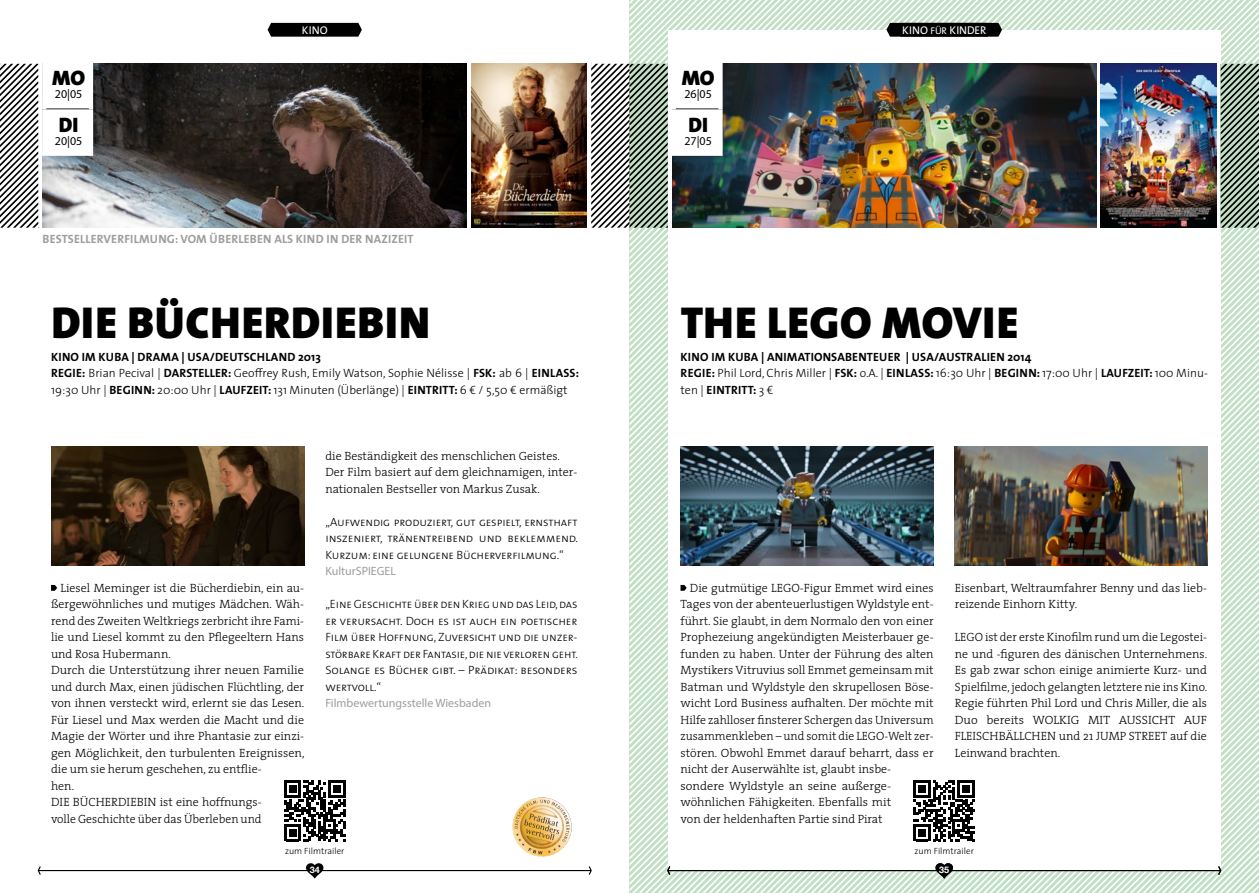
<style>
.page{position:relative;width:1259px;height:893px;background:#fff}
.page>*{position:absolute;margin:0;border:0;box-sizing:border-box;transform-origin:0 0}
.t1{font:900 45px "The Sans";letter-spacing:.015em;color:#000}
.t2{font:21px "The Sans Black Caps";color:#000}
.t3{font:300 12px/16.5px "The Serif";color:#000}
.t4{font:12px/16.5px "The Sans Light Caps";letter-spacing:-.01em;color:#000;text-align:justify}
.t5{font:300 12px/16.5px "The Sans";color:#000}
.t6{font:700 12px/16.5px "The Sans";letter-spacing:.015em;color:#000}
.t7{font:700 12px "The Sans";letter-spacing:.015em;color:#9d9d9c}
.t8{font:12px "Myriad Pro";color:#9d9d9c}
.t9{font:12px "Myriad Pro";color:#000}
.t10{font:11.25px "The Sans";color:#fff}
.t11{font:300 9px "The Sans";color:#000}
.t12{font:700 9px "Helvetica Neue";color:#fff}
.s1{font-size:9.75px}
.s2{font-weight:700}
.s3{font-weight:300}
</style>
<div class="page">
<img style="left:0;top:0;width:1259px;height:893px">
<h2 class="t2" style="left:52px;top:61px;width:34px">MO</h2>
<p class="t9" style="left:55px;top:87px;width:29px">20|05</p>
<h2 class="t2" style="left:59px;top:107px;width:21px">DI</h2>
<p class="t9" style="left:55px;top:133px;width:29px">20|05</p>
<p class="t10" style="left:302px;top:20px;width:27px">KINO</p>
<p class="t10" style="left:902px;top:20px;width:86px">KINO <span class="s1">FÜR</span> KINDER</p>
<h2 class="t2" style="left:682px;top:61px;width:34px">MO</h2>
<p class="t9" style="left:684px;top:87px;width:29px">26|05</p>
<h2 class="t2" style="left:688px;top:107px;width:21px">DI</h2>
<p class="t9" style="left:684px;top:133px;width:29px">27|05</p>
<p class="t7" style="left:43px;top:229px;width:372px">BESTSELLERVERFILMUNG: VOM ÜBERLEBEN ALS KIND IN DER NAZIZEIT</p>
<h1 class="t1" style="left:51px;top:285px;width:380px">DIE BÜCHERDIEBIN</h1>
<p class="t5" style="left:51px;top:348px;width:529px"><span class="s2">KINO IM KUBA | DRAMA | USA/DEUTSCHLAND 2013<br>REGIE:</span> Brian Pecival | <span class="s2">DARSTELLER:</span> Geoffrey Rush, Emily Watson, Sophie Nélisse | <span class="s2">FSK:</span> ab 6 | <span class="s2">EINLASS:<br></span>19:30 Uhr | <span class="s2">BEGINN:</span> 20:00 Uhr | <span class="s2">LAUFZEIT:</span> 131 Minuten (Überlänge) | <span class="s2">EINTRITT:</span> 6 € / 5,50 € ermäßigt</p>
<p class="t3" style="left:51px;top:580px;width:255px;text-indent:10px">Liesel Meminger ist die Bücherdiebin, ein au&shy;ßergewöhnliches und mutiges Mädchen. Wäh&shy;rend des Zweiten Weltkriegs zerbricht ihre Fami&shy;lie und Liesel kommt zu den Pflegeeltern Hans und Rosa Hubermann.<br>Durch die Unterstützung ihrer neuen Familie und durch Max, einen jüdischen Flüchtling, der von ihnen versteckt wird, erlernt sie das Lesen.<br>Für Liesel und Max werden die Macht und die Magie der Wörter und ihre Phantasie zur einzi&shy;gen Möglichkeit, den turbulenten Ereignissen, die um sie herum geschehen, zu entflie-<br>hen.<br>DIE BÜCHERDIEBIN ist eine hoffnungs-<br>volle Geschichte über das Überleben und</p>
<p class="t3" style="left:325px;top:448px;width:254px">die Beständigkeit des menschlichen Geistes.<br>Der Film basiert auf dem gleichnamigen, inter&shy;nationalen Bestseller von Markus Zusak.</p>
<p class="t4" style="left:325px;top:513px;width:254px">„Aufwendig produziert, gut gespielt, ernsthaft inszeniert, tränentreibend und beklemmend.<br>Kurzum: eine gelungene Bücherverfilmung.“</p>
<p class="t8" style="left:325px;top:564px;width:72px">KulturSPIEGEL</p>
<p class="t4" style="left:325px;top:596px;width:254px">„Eine Geschichte über den Krieg und das Leid, das er verursacht. Doch es ist auch ein poetischer Film über Hoffnung, Zuversicht und die unzer&shy;störbare Kraft der Fantasie, die nie verloren geht.<br>Solange es Bücher gibt. – Prädikat: besonders wertvoll.“</p>
<p class="t8" style="left:325px;top:696px;width:167px">Filmbewertungsstelle Wiesbaden</p>
<h1 class="t1" style="left:681px;top:285px;width:339px">THE LEGO MOVIE</h1>
<p class="t6" style="left:680px;top:348px;width:529px">KINO IM KUBA | ANIMATIONSABENTEUER | USA/AUSTRALIEN 2014<br>REGIE: <span class="s3">Phil Lord, Chris Miller |</span> FSK: <span class="s3">o.A. |</span> EINLASS: <span class="s3">16:30 Uhr |</span> BEGINN: <span class="s3">17:00 Uhr |</span> LAUFZEIT: <span class="s3">100 Minu&shy;ten |</span> EINTRITT: <span class="s3">3 €</span></p>
<p class="t3" style="left:680px;top:580px;width:254px;text-indent:9px">Die gutmütige LEGO-Figur Emmet wird eines Tages von der abenteuerlustigen Wyldstyle ent&shy;führt. Sie glaubt, in dem Normalo den von einer Prophezeiung angekündigten Meisterbauer ge&shy;funden zu haben. Unter der Führung des alten Mystikers Vitruvius soll Emmet gemeinsam mit Batman und Wyldstyle den skrupellosen Böse&shy;wicht Lord Business aufhalten. Der möchte mit Hilfe zahlloser finsterer Schergen das Universum zusammenkleben – und somit die LEGO-Welt zer&shy;stören. Obwohl Emmet darauf beharrt, dass er nicht der Auserwählte ist, glaubt insbe&shy;sondere Wyldstyle an seine außerge&shy;wöhnlichen Fähigkeiten. Ebenfalls mit<br>von der heldenhaften Partie sind Pirat</p>
<p class="t3" style="left:955px;top:580px;width:254px">Eisenbart, Weltraumfahrer Benny und das lieb&shy;reizende Einhorn Kitty.</p>
<p class="t3" style="left:955px;top:629px;width:254px;text-align:justify">LEGO ist der erste Kinofilm rund um die Legostei&shy;ne und -figuren des dänischen Unternehmens.<br>Es gab zwar schon einige animierte Kurz- und Spielfilme, jedoch gelangten letztere nie ins Kino.<br>Regie führten Phil Lord und Chris Miller, die als Duo bereits WOLKIG MIT AUSSICHT AUF FLEISCHBÄLLCHEN und 21 JUMP STREET auf die Leinwand brachten.</p>
<p class="t11" style="left:285px;top:843px;width:61px">zum Filmtrailer</p>
<p class="t11" style="left:914px;top:843px;width:61px">zum Filmtrailer</p>
<p class="t12" style="left:310px;top:863px;width:12px">34</p>
<p class="t12" style="left:939px;top:863px;width:12px">35</p>
</div>
